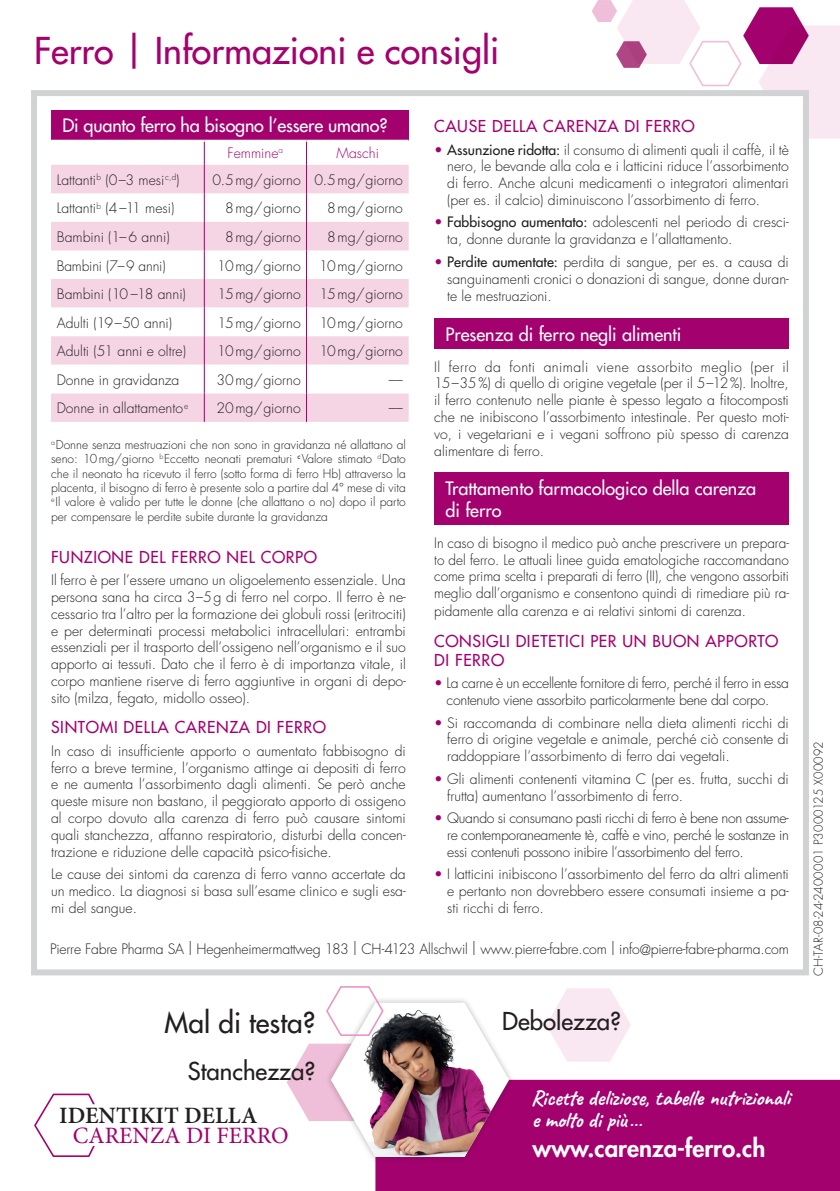
<style>
.page{position:relative;width:840px;height:1191px;background:#fff}
.page>*{position:absolute;margin:0;border:0;box-sizing:border-box;transform-origin:0 0}
.t1{font:500 36px "Futura Std";color:#a3016e}
.t2{font:500 28px "Futura Std";color:#231f20}
.t3{font:500 24px "Futura Std";color:#231f20}
.t4{font:800 24px "Futura Std";color:#fff}
.t5{font:600 23.4px "Minion Pro";color:#231f20}
.t6{font:23.4px "Minion Pro";color:#a3016e}
.t7{font:700 22px/22px "Caveat";letter-spacing:-.01em;color:#fff}
.t8{font:500 18px/21.6px "Futura Std";color:#fff}
.t9{font:500 16px/19.2px "Futura Std";letter-spacing:.04em;color:#a3016e}
.t10{font:300 14px/16.8px "Futura Std";color:#231f20;text-align:justify}
.t11{font:300 14px/16.8px "Futura Std";letter-spacing:-.02em;color:#231f20;text-align:center}
.t12{font:300 14px "Futura Std";color:#a3016e}
.t13{font:300 12px/14.4px "Futura Std";color:#231f20;text-align:justify}
.s1{color:#a3016e}
.s2{font-weight:500}
</style>
<div class="page">
<svg style="left:592px;top:0;width:247px;height:139px"></svg>
<div style="left:375px;top:1079px;width:464px;height:112px;background:#a3016e"></div>
<div style="left:31px;top:90px;width:777px;height:885px;background:#fff;border:6px solid #d1d2d4"></div>
<div style="left:51px;top:110px;width:357px;height:31px;background:#a3016e"></div>
<hr style="left:51px;top:140px;width:153px;height:2px;background:#fff">
<hr style="left:204px;top:140px;width:102px;height:2px;background:#fff">
<hr style="left:306px;top:140px;width:102px;height:2px;background:#fff">
<svg style="left:51px;top:142px;width:357px;height:280px"></svg>
<div style="left:434px;top:318px;width:354px;height:31px;background:#a3016e"></div>
<div style="left:434px;top:473px;width:354px;height:52px;background:#a3016e"></div>
<svg style="left:546px;top:988px;width:84px;height:73px"></svg>
<svg style="left:34px;top:1093px;width:61px;height:64px"></svg>
<div style="left:325px;top:996px;width:189px;height:167px;background:#231f20;opacity:.3"></div>
<svg style="left:287px;top:986px;width:222px;height:171px"></svg>
<h1 class="t1" style="left:34px;top:28px;width:466px">Ferro | Informazioni e consigli</h1>
<p class="t8" style="left:62px;top:115px;width:326px">Di quanto ferro ha bisogno l’essere umano?</p>
<p class="t12" style="left:227px;top:144px;width:57px">Femmine<sup>a</sup></p>
<p class="t12" style="left:336px;top:144px;width:44px">Maschi</p>
<p class="t10" style="left:57px;top:172px;width:124px">Lattanti<sup>b</sup> (0–3 mesi<sup>c,d</sup>)</p>
<p class="t10" style="left:212px;top:172px;width:192px">0.5mg/giorno 0.5mg/giorno</p>
<p class="t10" style="left:57px;top:200px;width:119px">Lattanti<sup>b</sup> (4 –11 mesi)</p>
<p class="t10" style="left:225px;top:200px;width:77px">8mg/giorno</p>
<p class="t10" style="left:327px;top:200px;width:77px">8mg/giorno</p>
<p class="t10" style="left:57px;top:229px;width:114px">Bambini (1–6 anni)</p>
<p class="t10" style="left:225px;top:229px;width:77px">8mg/giorno</p>
<p class="t10" style="left:327px;top:229px;width:77px">8mg/giorno</p>
<p class="t10" style="left:57px;top:257px;width:110px">Bambini (7–9 anni)</p>
<p class="t10" style="left:217px;top:257px;width:85px">10mg/giorno</p>
<p class="t10" style="left:319px;top:257px;width:85px">10mg/giorno</p>
<p class="t10" style="left:57px;top:286px;width:131px">Bambini (10 –18 anni)</p>
<p class="t10" style="left:217px;top:286px;width:85px">15mg/giorno</p>
<p class="t10" style="left:319px;top:286px;width:85px">15mg/giorno</p>
<p class="t10" style="left:57px;top:314px;width:117px">Adulti (19–50 anni)</p>
<p class="t10" style="left:217px;top:314px;width:85px">15mg/giorno</p>
<p class="t10" style="left:319px;top:314px;width:85px">10mg/giorno</p>
<p class="t10" style="left:57px;top:343px;width:131px">Adulti (51 anni e oltre)</p>
<p class="t10" style="left:217px;top:343px;width:85px">10mg/giorno</p>
<p class="t10" style="left:319px;top:343px;width:85px">10mg/giorno</p>
<p class="t10" style="left:57px;top:372px;width:124px">Donne in gravidanza</p>
<p class="t10" style="left:216px;top:372px;width:86px">30mg/giorno</p>
<p class="t10" style="left:389px;top:372px;width:15px">––</p>
<p class="t10" style="left:57px;top:400px;width:133px">Donne in allattamento<sup>e</sup></p>
<p class="t10" style="left:216px;top:400px;width:86px">20mg/giorno</p>
<p class="t10" style="left:389px;top:400px;width:15px">––</p>
<p class="t9" style="left:434px;top:117px;width:262px">CAUSE DELLA CARENZA DI FERRO</p>
<p class="t10" style="left:447px;top:141px;width:343px;text-indent:-13px"><span class="s1">•</span> <span class="s2">Assunzione ridotta:</span> il consumo di alimenti quali il caffè, il tè nero, le bevande alla cola e i latticini riduce l’assorbimento di ferro. Anche alcuni medicamenti o integratori alimentari (per es. il calcio) diminuiscono l’assorbimento di ferro.</p>
<p class="t10" style="left:447px;top:214px;width:343px;text-indent:-13px"><span class="s1">•</span> <span class="s2">Fabbisogno aumentato:</span> adolescenti nel periodo di cresci&shy;ta, donne durante la gravidanza e l’allattamento.</p>
<p class="t10" style="left:447px;top:253px;width:343px;text-indent:-13px"><span class="s1">•</span> <span class="s2">Perdite aumentate:</span> perdita di sangue, per es. a causa di sanguinamenti cronici o donazioni di sangue, donne duran&shy;te le mestruazioni.</p>
<p class="t8" style="left:445px;top:323px;width:237px">Presenza di ferro negli alimenti</p>
<p class="t10" style="left:434px;top:358px;width:356px">Il ferro da fonti animali viene assorbito meglio (per il 15–35%) di quello di origine vegetale (per il 5–12%). Inoltre, il ferro contenuto nelle piante è spesso legato a fitocomposti che ne inibiscono l’assorbimento intestinale. Per questo moti&shy;vo, i vegetariani e i vegani soffrono più spesso di carenza alimentare di ferro.</p>
<p class="t8" style="left:445px;top:478px;width:312px">Trattamento farmacologico della carenza di ferro</p>
<p class="t10" style="left:434px;top:534px;width:356px">In caso di bisogno il medico può anche prescrivere un prepara&shy;to del ferro. Le attuali linee guida ematologiche raccomandano come prima scelta i preparati di ferro (II), che vengono assorbiti meglio dall’organismo e consentono quindi di rimediare più ra&shy;pidamente alla carenza e ai relativi sintomi di carenza.</p>
<p class="t9" style="left:434px;top:631px;width:345px">CONSIGLI DIETETICI PER UN BUON APPORTO<br>DI FERRO</p>
<p class="t11" style="left:434px;top:675px;width:356px"><span class="s1">•</span> La carne è un eccellente fornitore di ferro, perché il ferro in essa contenuto viene assorbito particolarmente bene dal corpo.</p>
<p class="t10" style="left:447px;top:714px;width:343px;text-indent:-13px"><span class="s1">•</span> Si raccomanda di combinare nella dieta alimenti ricchi di ferro di origine vegetale e animale, perché ciò consente di raddoppiare l’assorbimento di ferro dai vegetali.</p>
<p class="t10" style="left:447px;top:770px;width:343px;text-indent:-13px"><span class="s1">•</span> Gli alimenti contenenti vitamina C (per es. frutta, succhi di frutta) aumentano l’assorbimento di ferro.</p>
<p class="t10" style="left:447px;top:810px;width:343px;text-indent:-13px"><span class="s1">•</span> Quando si consumano pasti ricchi di ferro è bene non assume&shy;re contemporaneamente tè, caffè e vino, perché le sostanze in essi contenuti possono inibire l’assorbimento del ferro.</p>
<p class="t10" style="left:447px;top:866px;width:343px;text-indent:-13px"><span class="s1">•</span> I latticini inibiscono l’assorbimento del ferro da altri alimenti e pertanto non dovrebbero essere consumati insieme a pa&shy;sti ricchi di ferro.</p>
<p class="t10" style="left:50px;top:940px;width:739px">Pierre Fabre Pharma SA | Hegenheimermattweg 183 | CH-4123 Allschwil | www.pierre-fabre.com | info@pierre-fabre-pharma.com</p>
<p class="t13" style="left:51px;top:437px;width:356px"><sup>a</sup>Donne senza mestruazioni che non sono in gravidanza né allattano al seno: 10mg/giorno <sup>b</sup>Eccetto neonati prematuri <sup>c</sup>Valore stimato <sup>d</sup>Dato che il neonato ha ricevuto il ferro (sotto forma di ferro Hb) attraverso la placenta, il bisogno di ferro è presente solo a partire dal 4° mese di vita <sup>e</sup>Il valore è valido per tutte le donne (che allattano o no) dopo il parto per compensare le perdite subite durante la gravidanza</p>
<p class="t9" style="left:51px;top:547px;width:267px">FUNZIONE DEL FERRO NEL CORPO</p>
<p class="t10" style="left:51px;top:572px;width:356px">Il ferro è per l’essere umano un oligoelemento essenziale. Una persona sana ha circa 3–5g di ferro nel corpo. Il ferro è ne&shy;cessario tra l’altro per la formazione dei globuli rossi (eritrociti) e per determinati processi metabolici intracellulari: entrambi essenziali per il trasporto dell’ossigeno nell’organismo e il suo apporto ai tessuti. Dato che il ferro è di importanza vitale, il corpo mantiene riserve di ferro aggiuntive in organi di depo&shy;sito (milza, fegato, midollo osseo).</p>
<p class="t9" style="left:51px;top:718px;width:276px">SINTOMI DELLA CARENZA DI FERRO</p>
<p class="t10" style="left:51px;top:742px;width:356px">In caso di insufficiente apporto o aumentato fabbisogno di ferro a breve termine, l’organismo attinge ai depositi di ferro e ne aumenta l’assorbimento dagli alimenti. Se però anche queste misure non bastano, il peggiorato apporto di ossigeno al corpo dovuto alla carenza di ferro può causare sintomi quali stanchezza, affanno respiratorio, disturbi della concen&shy;trazione e riduzione delle capacità psico-fisiche.</p>
<p class="t10" style="left:51px;top:866px;width:356px">Le cause dei sintomi da carenza di ferro vanno accertate da un medico. La diagnosi si basa sull’esame clinico e sugli esa&shy;mi del sangue.</p>
<h2 class="t2" style="left:164px;top:1005px;width:152px">Mal di testa?</h2>
<h3 class="t3" style="left:501px;top:1006px;width:120px">Debolezza?</h3>
<h3 class="t3" style="left:188px;top:1056px;width:129px">Stanchezza?</h3>
<h3 class="t5" style="left:59px;top:1099px;width:200px">IDENTIKIT DELLA</h3>
<h3 class="t6" style="left:73px;top:1119px;width:217px">CARENZA DI FERRO</h3>
<h3 class="t7" style="left:531px;top:1086px;width:260px">Ricette deliziose, tabelle nutrizionali e molto di più…</h3>
<h3 class="t4" style="left:532px;top:1132px;width:234px">www.carenza-ferro.ch</h3>
<p class="t13" style="left:811px;top:975px;width:236px;rotate:-90deg">CH-TAR-08-24-2400001 P3000125 X00092</p>
</div>
